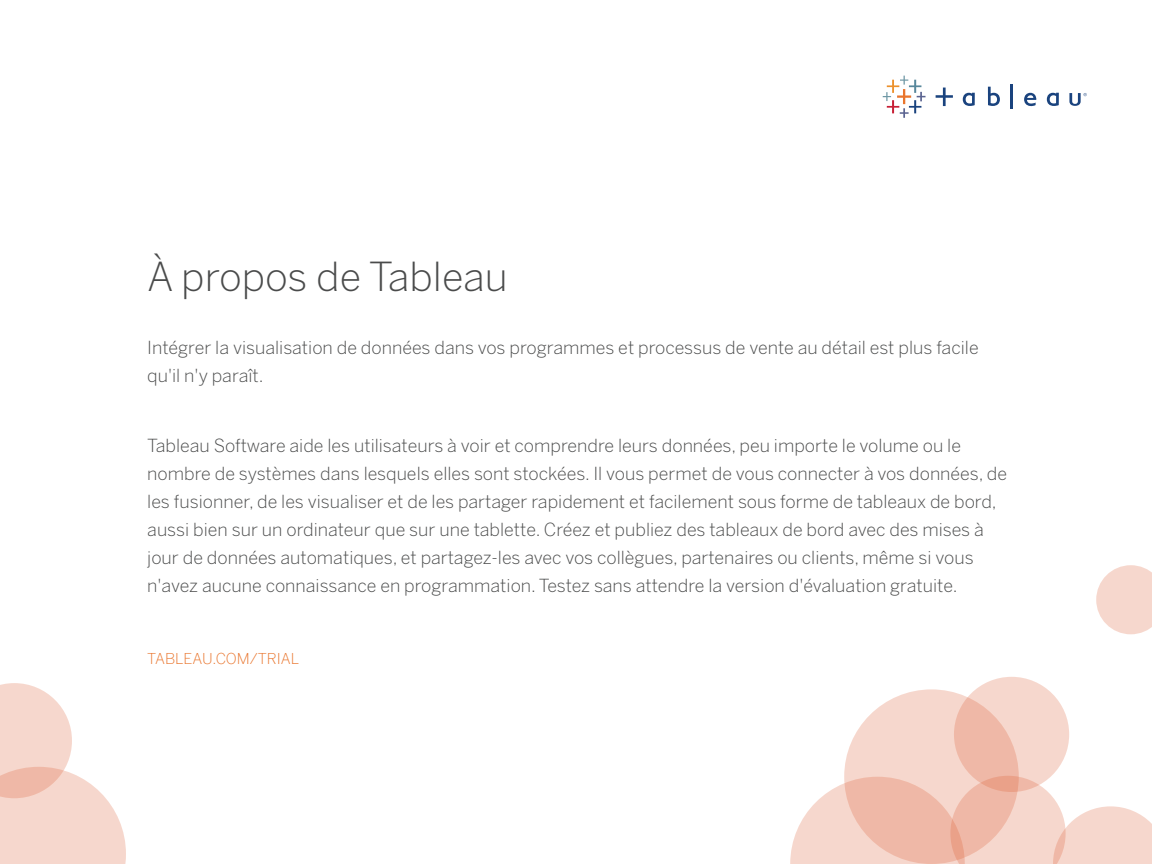
<style>
.page{position:relative;width:1152px;height:864px;background:#fff}
.page>*{position:absolute;margin:0;border:0;box-sizing:border-box;transform-origin:0 0}
.t1{font:300 40px "Benton Sans";color:#4a4b4b}
.t2{font:300 18px/28px "Benton Sans";color:#4a4b4b}
.t3{font:300 15px "Benton Sans";color:#e9752d}
</style>
<div class="page">
<svg style="left:883px;top:76px;width:43px;height:42px"></svg>
<svg style="left:988px;top:87px;width:12px;height:19px"></svg>
<hr style="left:1010px;top:84px;width:3px;height:24px;background:#1a437e">
<svg style="left:1024px;top:93px;width:12px;height:13px"></svg>
<svg style="left:963px;top:93px;width:12px;height:13px"></svg>
<svg style="left:1047px;top:93px;width:12px;height:13px"></svg>
<svg style="left:936px;top:88px;width:17px;height:18px"></svg>
<svg style="left:1069px;top:93px;width:18px;height:13px"></svg>
<div style="left:844px;top:689px;width:175px;height:175px;background:#f6d7cd;border-radius:50%"></div>
<svg style="left:0;top:683px;width:126px;height:181px"></svg>
<svg style="left:954px;top:677px;width:115px;height:115px;background:#f3cbbe"></svg>
<svg style="left:1096px;top:565px;width:56px;height:69px"></svg>
<svg style="left:790px;top:776px;width:362px;height:88px"></svg>
<h1 class="t1" style="left:147px;top:253px;width:362px">À propos de Tableau</h1>
<p class="t2" style="left:147px;top:333px;width:833px">Intégrer la visualisation de données dans vos programmes et processus de vente au détail est plus facile qu'il n'y paraît.</p>
<p class="t2" style="left:147px;top:431px;width:861px">Tableau Software aide les utilisateurs à voir et comprendre leurs données, peu importe le volume ou le nombre de systèmes dans lesquels elles sont stockées. Il vous permet de vous connecter à vos données, de les fusionner, de les visualiser et de les partager rapidement et facilement sous forme de tableaux de bord, aussi bien sur un ordinateur que sur une tablette. Créez et publiez des tableaux de bord avec des mises à jour de données automatiques, et partagez-les avec vos collègues, partenaires ou clients, même si vous n'avez aucune connaissance en programmation. Testez sans attendre la version d'évaluation gratuite.</p>
<p class="t3" style="left:147px;top:650px;width:154px">TABLEAU.COM/TRIAL</p>
</div>
